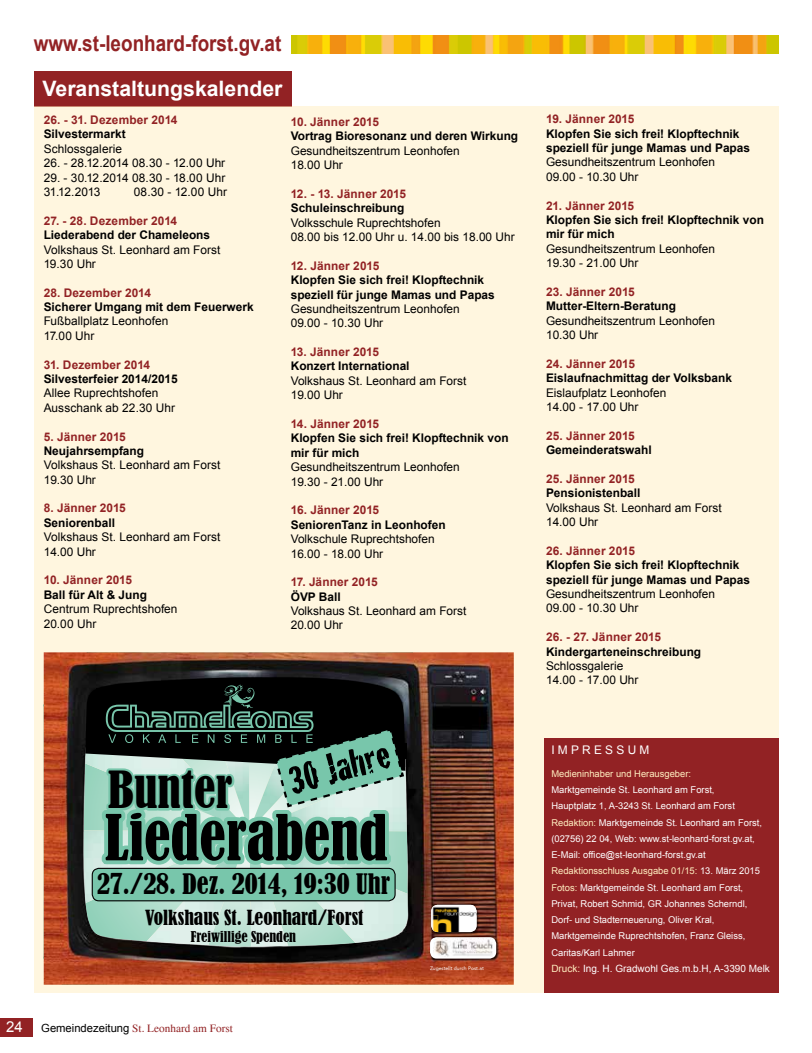
<style>
.page{position:relative;width:812px;height:1053px;background:#fff}
.page>*{position:absolute;margin:0;border:0;box-sizing:border-box;transform-origin:0 0}
.t1{font:condensed 58.88px "Bernard";color:#000}
.t2{font:condensed 48px "Bernard";color:#000}
.t3{font:41.38px "Cracked";color:#000}
.t4{font:condensed 26.5px "Bernard";color:#000}
.t5{font:700 21.88px "Arial";color:#922224;scale:.86 1}
.t6{font:700 21.25px "Arial";color:#fff}
.t7{font:condensed 19.5px "Bernard";color:#000}
.t8{font:condensed 14px "Bernard";color:#000}
.t9{font:11.88px/14.4px "Arial";color:#000}
.t10{font:700 11.88px/14.4px "Arial";color:#000}
.t11{font:700 11.88px "Arial";letter-spacing:.01em;color:#922224}
.t12{font:11.88px "Arial";color:#fff}
.t13{font:11.25px "Times";color:#922224}
.t14{font:10px "Arial";color:#fff}
.t15{font:9.38px/16.2px "Arial";color:#fff}
.t16{font:9.38px "Arial";color:#ffeec0}
.t17{font:5px "Avenir 55";color:#fff}
.s1{font-family:"Arial";font-size:15px;color:#fff}
.s2{font-family:"Arial";color:#000}
.s3{color:#ffeec0}
</style>
<div class="page">
<div style="left:34px;top:71px;width:257px;height:35px;background:#922224"></div>
<div style="left:34px;top:106px;width:744px;height:886px;background:#fff6df"></div>
<img style="left:292px;top:35px;width:486px;height:18px">
<div style="left:544px;top:738px;width:234px;height:254px;background:#922224"></div>
<div style="left:0;top:1017px;width:33px;height:19px;background:#922224"></div>
<img style="left:44px;top:652px;width:469px;height:332px">
<svg style="left:95px;top:684px;width:311px;height:187px;background:#638b7d"></svg>
<div style="left:429px;top:936px;width:70px;height:25px;background:#000;opacity:.6"></div>
<svg style="left:430px;top:937px;width:66px;height:21px"></svg>
<img style="left:433px;top:938px;width:59px;height:17px">
<div style="left:430px;top:904px;width:49px;height:30px;background:#000;opacity:.6"></div>
<svg style="left:431px;top:904px;width:45px;height:28px"></svg>
<img style="left:431px;top:905px;width:45px;height:27px">
<h3 class="t5" style="left:34px;top:29px;width:289px">www.st-leonhard-forst.gv.at</h3>
<h3 class="t6" style="left:43px;top:75px;width:241px">Veranstaltungskalender</h3>
<p class="t11" style="left:44px;top:112px;width:135px">26. - 31. Dezember 2014</p>
<p class="t10" style="left:44px;top:127px;width:83px">Silvestermarkt</p>
<p class="t9" style="left:44px;top:141px;width:80px">Schlossgalerie</p>
<p class="t9" style="left:44px;top:156px;width:183px">26. - 28.12.2014 08.30 - 12.00 Uhr</p>
<p class="t9" style="left:44px;top:170px;width:183px">29. - 30.12.2014 08.30 - 18.00 Uhr<br>31.12.2013</p>
<p class="t9" style="left:134px;top:185px;width:95px">08.30 - 12.00 Uhr</p>
<p class="t11" style="left:44px;top:213px;width:135px">27. - 28. Dezember 2014</p>
<p class="t10" style="left:44px;top:228px;width:168px">Liederabend der Chameleons</p>
<p class="t9" style="left:44px;top:242px;width:178px">Volkshaus St. Leonhard am Forst<br>19.30 Uhr</p>
<p class="t11" style="left:44px;top:284px;width:109px">28. Dezember 2014</p>
<p class="t10" style="left:44px;top:300px;width:211px">Sicherer Umgang mit dem Feuerwerk</p>
<p class="t9" style="left:44px;top:314px;width:126px">Fußballplatz Leonhofen<br>17.00 Uhr</p>
<p class="t11" style="left:44px;top:356px;width:108px">31. Dezember 2014</p>
<p class="t10" style="left:44px;top:372px;width:136px">Silvesterfeier 2014/2015</p>
<p class="t9" style="left:44px;top:386px;width:133px">Allee Ruprechtshofen<br>Ausschank ab 22.30 Uhr</p>
<p class="t11" style="left:44px;top:428px;width:84px">5. Jänner 2015</p>
<p class="t10" style="left:44px;top:444px;width:102px">Neujahrsempfang</p>
<p class="t9" style="left:44px;top:458px;width:178px">Volkshaus St. Leonhard am Forst<br>19.30 Uhr</p>
<p class="t11" style="left:44px;top:500px;width:84px">8. Jänner 2015</p>
<p class="t10" style="left:44px;top:516px;width:73px">Seniorenball</p>
<p class="t9" style="left:44px;top:530px;width:178px">Volkshaus St. Leonhard am Forst<br>14.00 Uhr</p>
<p class="t11" style="left:44px;top:572px;width:90px">10. Jänner 2015</p>
<p class="t10" style="left:44px;top:587px;width:105px">Ball für Alt &amp; Jung</p>
<p class="t9" style="left:44px;top:602px;width:135px">Centrum Ruprechtshofen<br>20.00 Uhr</p>
<p class="t11" style="left:291px;top:114px;width:90px">10. Jänner 2015</p>
<p class="t10" style="left:291px;top:129px;width:229px">Vortrag Bioresonanz und deren Wirkung</p>
<p class="t9" style="left:291px;top:143px;width:170px">Gesundheitszentrum Leonhofen<br>18.00 Uhr</p>
<p class="t11" style="left:291px;top:186px;width:117px">12. - 13. Jänner 2015</p>
<p class="t10" style="left:291px;top:201px;width:115px">Schuleinschreibung</p>
<p class="t9" style="left:291px;top:215px;width:225px">Volksschule Ruprechtshofen<br>08.00 bis 12.00 Uhr u. 14.00 bis 18.00 Uhr</p>
<p class="t11" style="left:291px;top:258px;width:90px">12. Jänner 2015</p>
<p class="t10" style="left:291px;top:273px;width:205px">Klopfen Sie sich frei! Klopftechnik speziell für junge Mamas und Papas</p>
<p class="t9" style="left:291px;top:302px;width:170px">Gesundheitszentrum Leonhofen<br>09.00 - 10.30 Uhr</p>
<p class="t11" style="left:291px;top:344px;width:90px">13. Jänner 2015</p>
<p class="t10" style="left:291px;top:359px;width:120px">Konzert International</p>
<p class="t9" style="left:291px;top:373px;width:177px">Volkshaus St. Leonhard am Forst<br>19.00 Uhr</p>
<p class="t11" style="left:291px;top:416px;width:90px">14. Jänner 2015</p>
<p class="t10" style="left:291px;top:431px;width:219px">Klopfen Sie sich frei! Klopftechnik von mir für mich</p>
<p class="t9" style="left:291px;top:460px;width:170px">Gesundheitszentrum Leonhofen<br>19.30 - 21.00 Uhr</p>
<p class="t11" style="left:291px;top:502px;width:90px">16. Jänner 2015</p>
<p class="t10" style="left:291px;top:517px;width:156px">SeniorenTanz in Leonhofen</p>
<p class="t9" style="left:291px;top:532px;width:145px">Volkschule Ruprechtshofen<br>16.00 - 18.00 Uhr</p>
<p class="t11" style="left:291px;top:574px;width:89px">17. Jänner 2015</p>
<p class="t10" style="left:291px;top:589px;width:51px">ÖVP Ball</p>
<p class="t9" style="left:291px;top:603px;width:177px">Volkshaus St. Leonhard am Forst<br>20.00 Uhr</p>
<h2 class="t2" style="left:108px;top:762px;width:126px">Bunter</h2>
<h3 class="t3" style="left:280px;top:749px;width:106px;rotate:-15deg">30 Jahre</h3>
<h1 class="t1" style="left:105px;top:803px;width:284px">Liederabend</h1>
<h3 class="t4" style="left:97px;top:868px;width:294px">27./28. Dez. 2014, 19:30 Uhr</h3>
<h3 class="t7" style="left:145px;top:905px;width:220px">Volkshaus St. Leonhard/Forst</h3>
<p class="t8" style="left:191px;top:928px;width:107px">Freiwillige Spenden</p>
<p class="t13" style="left:6px;top:1021px;width:228px"><span class="s1">24</span> <span class="s2">Gemeindezeitung</span> St. Leonhard am Forst</p>
<p class="t17" style="left:430px;top:965px;width:55px">Zugestellt durch Post.at</p>
<p class="t11" style="left:546px;top:111px;width:90px">19. Jänner 2015</p>
<p class="t10" style="left:546px;top:127px;width:205px">Klopfen Sie sich frei! Klopftechnik speziell für junge Mamas und Papas</p>
<p class="t9" style="left:546px;top:155px;width:170px">Gesundheitszentrum Leonhofen<br>09.00 - 10.30 Uhr</p>
<p class="t11" style="left:546px;top:197px;width:90px">21. Jänner 2015</p>
<p class="t10" style="left:546px;top:213px;width:219px">Klopfen Sie sich frei! Klopftechnik von mir für mich</p>
<p class="t9" style="left:546px;top:241px;width:170px">Gesundheitszentrum Leonhofen<br>19.30 - 21.00 Uhr</p>
<p class="t11" style="left:546px;top:284px;width:90px">23. Jänner 2015</p>
<p class="t10" style="left:546px;top:299px;width:131px">Mutter-Eltern-Beratung</p>
<p class="t9" style="left:546px;top:313px;width:170px">Gesundheitszentrum Leonhofen<br>10.30 Uhr</p>
<p class="t11" style="left:546px;top:356px;width:90px">24. Jänner 2015</p>
<p class="t10" style="left:546px;top:371px;width:187px">Eislaufnachmittag der Volksbank</p>
<p class="t9" style="left:546px;top:385px;width:122px">Eislaufplatz Leonhofen<br>14.00 - 17.00 Uhr</p>
<p class="t11" style="left:546px;top:427px;width:90px">25. Jänner 2015</p>
<p class="t10" style="left:546px;top:443px;width:107px">Gemeinderatswahl</p>
<p class="t11" style="left:546px;top:471px;width:90px">25. Jänner 2015</p>
<p class="t10" style="left:546px;top:486px;width:96px">Pensionistenball</p>
<p class="t9" style="left:546px;top:500px;width:177px">Volkshaus St. Leonhard am Forst<br>14.00 Uhr</p>
<p class="t11" style="left:546px;top:542px;width:90px">26. Jänner 2015</p>
<p class="t10" style="left:546px;top:558px;width:205px">Klopfen Sie sich frei! Klopftechnik speziell für junge Mamas und Papas</p>
<p class="t9" style="left:546px;top:586px;width:170px">Gesundheitszentrum Leonhofen<br>09.00 - 10.30 Uhr</p>
<p class="t11" style="left:546px;top:629px;width:116px">26. - 27. Jänner 2015</p>
<p class="t10" style="left:546px;top:644px;width:157px">Kindergarteneinschreibung</p>
<p class="t9" style="left:546px;top:658px;width:94px">Schlossgalerie<br>14.00 - 17.00 Uhr</p>
<p class="t12" style="left:551px;top:742px;width:100px">I M P R E S S U M</p>
<p class="t16" style="left:551px;top:767px;width:141px">Medieninhaber und Herausgeber:</p>
<p class="t15" style="left:551px;top:781px;width:212px">Marktgemeinde St. Leonhard am Forst,<br>Hauptplatz 1, A-3243 St. Leonhard am Forst <span class="s3">Redaktion:</span> Marktgemeinde St. Leonhard am Forst, (02756) 22 04, Web: www.st-leonhard-forst.gv.at, E-Mail: office@st-leonhard-forst.gv.at <span class="s3">Redaktionsschluss Ausgabe 01/15:</span> 13. März 2015<br><span class="s3">Fotos:</span> Marktgemeinde St. Leonhard am Forst, Privat, Robert Schmid, GR Johannes Scherndl, Dorf- und Stadterneuerung, Oliver Kral, Marktgemeinde Ruprechtshofen, Franz Gleiss, Caritas/Karl Lahmer</p>
<p class="t14" style="left:551px;top:961px;width:220px"><span class="s3">Druck:</span> Ing. H. Gradwohl Ges.m.b.H, A-3390 Melk</p>
</div>
